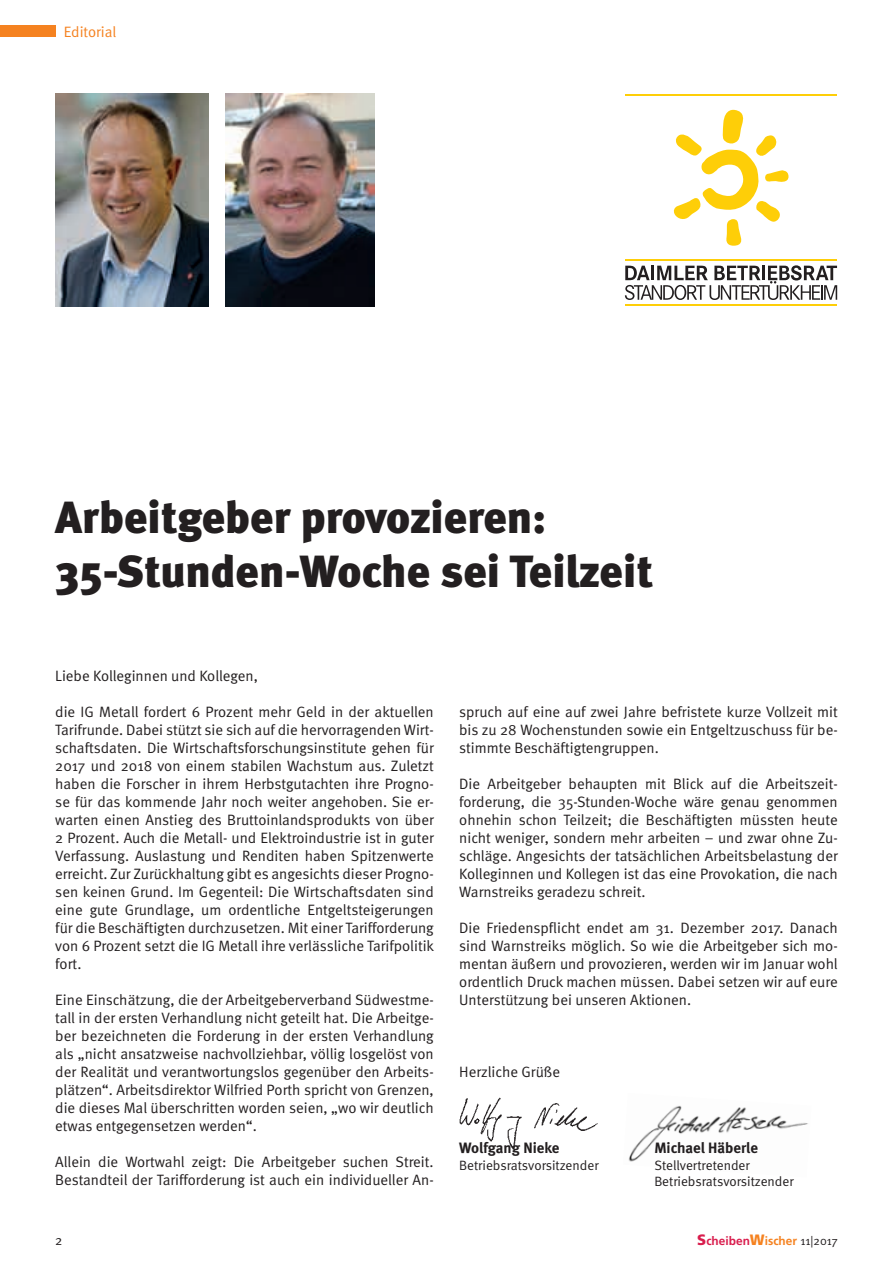
<style>
.page{position:relative;width:893px;height:1263px;background:#fff}
.page>*{position:absolute;margin:0;border:0;box-sizing:border-box;transform-origin:0 0}
.t1{font:900 45px/54px "Meta";color:#231f20}
.t2{font:15px/18px "Meta Normal";color:#231f20;text-align:justify}
.t3{font:700 15px "Meta";color:#231f20}
.t4{font:15px "Meta Normal";color:#f58220}
.t5{font:13.5px/16.5px "Meta Normal";color:#231f20}
.t6{font:700 12px "Frutiger";color:#d91d4d}
.s1{font-weight:900;font-size:15px}
.s2{font-weight:900;font-size:15px;color:#f58220}
.s3{color:#f58220}
.s4{font-family:"Meta Normal";font-weight:400;color:#231f20}
</style>
<div class="page">
<img style="left:628px;top:1105px;width:180px;height:57px">
<img style="left:459px;top:1097px;width:139px;height:52px">
<div style="left:0;top:26px;width:55px;height:11px;background:#f58220"></div>
<svg style="left:673px;top:109px;width:115px;height:137px"></svg>
<hr style="left:625px;top:94px;width:212px;height:2px;background:#fece08">
<hr style="left:625px;top:260px;width:212px;height:1px;background:#fece08">
<hr style="left:625px;top:304px;width:212px;height:2px;background:#fece08">
<svg style="left:625px;top:265px;width:212px;height:35px"></svg>
<img style="left:55px;top:94px;width:153px;height:212px">
<img style="left:225px;top:94px;width:149px;height:212px">
<p class="t4" style="left:64px;top:24px;width:54px">Editorial</p>
<h1 class="t1" style="left:55px;top:490px;width:599px">Arbeitgeber provozieren:<br>35-Stunden-Woche sei Teilzeit</h1>
<p class="t2" style="left:55px;top:666px;width:204px">Liebe Kolleginnen und Kollegen,</p>
<p class="t2" style="left:55px;top:702px;width:380px">die IG Metall fordert 6 Prozent mehr Geld in der aktuellen Tarifrunde. Dabei stützt sie sich auf die hervorragenden Wirt&shy;schaftsdaten. Die Wirtschaftsforschungsinstitute gehen für 2017 und 2018 von einem stabilen Wachstum aus. Zuletzt haben die Forscher in ihrem Herbstgutachten ihre Progno&shy;se für das kommende Jahr noch weiter angehoben. Sie er&shy;warten einen Anstieg des Bruttoinlandsprodukts von über 2 Prozent. Auch die Metall- und Elektroindustrie ist in guter Verfassung. Auslastung und Renditen haben Spitzenwerte erreicht. Zur Zurückhaltung gibt es angesichts dieser Progno&shy;sen keinen Grund. Im Gegenteil: Die Wirtschaftsdaten sind eine gute Grundlage, um ordentliche Entgeltsteigerungen für die Beschäftigten durchzusetzen. Mit einer Tarifforderung von 6 Prozent setzt die IG Metall ihre verlässliche Tarifpolitik fort.</p>
<p class="t2" style="left:55px;top:990px;width:380px">Eine Einschätzung, die der Arbeitgeberverband Südwestme&shy;tall in der ersten Verhandlung nicht geteilt hat. Die Arbeitge&shy;ber bezeichneten die Forderung in der ersten Verhandlung als „nicht ansatzweise nachvollziehbar, völlig losgelöst von der Realität und verantwortungslos gegenüber den Arbeits&shy;plätzen“. Arbeitsdirektor Wilfried Porth spricht von Grenzen, die dieses Mal überschritten worden seien, „wo wir deutlich etwas entgegensetzen werden“.</p>
<p class="t2" style="left:55px;top:1152px;width:380px">Allein die Wortwahl zeigt: Die Arbeitgeber suchen Streit.<br>Bestandteil der Tarifforderung ist auch ein individueller An-</p>
<p class="t2" style="left:459px;top:702px;width:380px">spruch auf eine auf zwei Jahre befristete kurze Vollzeit mit bis zu 28 Wochenstunden sowie ein Entgeltzuschuss für be&shy;stimmte Beschäftigtengruppen.</p>
<p class="t2" style="left:459px;top:774px;width:380px">Die Arbeitgeber behaupten mit Blick auf die Arbeitszeit&shy;forderung, die 35-Stunden-Woche wäre genau genommen ohnehin schon Teilzeit; die Beschäftigten müssten heute nicht weniger, sondern mehr arbeiten – und zwar ohne Zu&shy;schläge. Angesichts der tatsächlichen Arbeitsbelastung der Kolleginnen und Kollegen ist das eine Provokation, die nach Warnstreiks geradezu schreit.</p>
<p class="t2" style="left:459px;top:918px;width:380px">Die Friedenspflicht endet am 31. Dezember 2017. Danach sind Warnstreiks möglich. So wie die Arbeitgeber sich mo&shy;mentan äußern und provozieren, werden wir im Januar wohl ordentlich Druck machen müssen. Dabei setzen wir auf eure Unterstützung bei unseren Aktionen.</p>
<p class="t2" style="left:459px;top:1062px;width:102px">Herzliche Grüße</p>
<p class="t3" style="left:459px;top:1139px;width:102px">Wolfgang Nieke</p>
<p class="t5" style="left:459px;top:1156px;width:141px">Betriebsratsvorsitzender</p>
<p class="t3" style="left:654px;top:1139px;width:105px">Michael Häberle</p>
<p class="t5" style="left:654px;top:1156px;width:141px">Stellvertretender<br>Betriebsratsvorsitzender</p>
<p class="t5" style="left:55px;top:1232px;width:9px">2</p>
<p class="t6" style="left:697px;top:1234px;width:142px"><span class="s1">S</span>cheiben<span class="s2">W</span><span class="s3">ischer</span> <span class="s4">11|2017</span></p>
</div>
